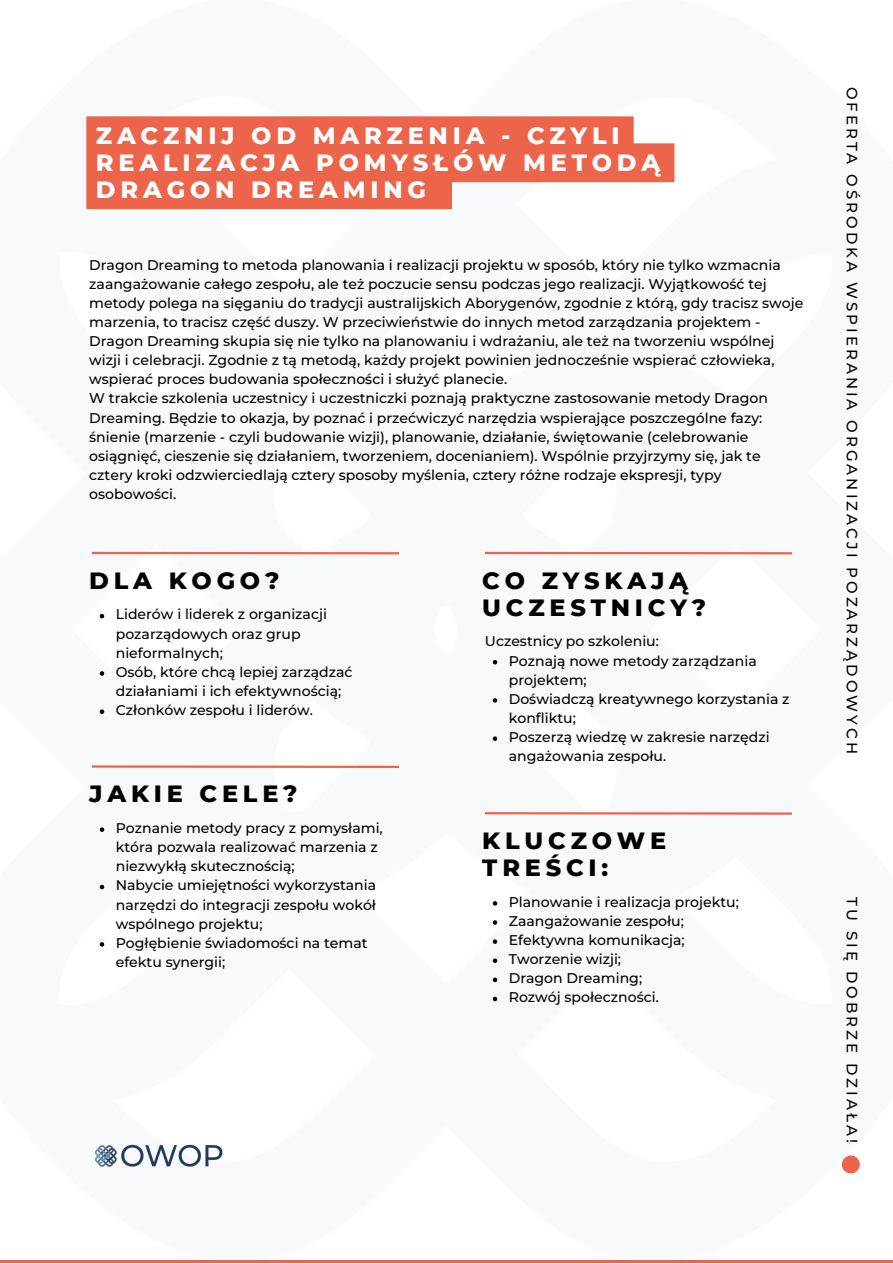
<style>
.page{position:relative;width:893px;height:1264px;background:#fff}
.page>*{position:absolute;margin:0;border:0;box-sizing:border-box;transform-origin:0 0}
.t1{font:800 24px/27px "Montserrat";letter-spacing:.2em;color:#fff}
.t2{font:800 24px/27px "Montserrat";letter-spacing:.2em;color:#000}
.t3{font:500 15px "Montserrat";letter-spacing:.2em;color:#000}
.t4{font:500 14.1px/19px "Montserrat";color:#000}
</style>
<div class="page">
<img style="left:96px;top:1144px;width:127px;height:23px">
<svg style="left:841px;top:1155px;width:18px;height:18px"></svg>
<hr style="left:0;top:1260px;width:892px;height:2px;background:#ec644a">
<hr style="left:92px;top:552px;width:307px;height:2px;background:#ec644a">
<svg style="left:100px;top:614px;width:4px;height:4px"></svg>
<svg style="left:100px;top:671px;width:4px;height:4px"></svg>
<svg style="left:100px;top:709px;width:4px;height:5px"></svg>
<hr style="left:485px;top:552px;width:306px;height:2px;background:#ec644a">
<svg style="left:492px;top:660px;width:5px;height:4px"></svg>
<svg style="left:492px;top:698px;width:5px;height:4px"></svg>
<svg style="left:492px;top:736px;width:5px;height:5px"></svg>
<hr style="left:485px;top:812px;width:306px;height:2px;background:#ec644a">
<svg style="left:492px;top:901px;width:5px;height:4px"></svg>
<svg style="left:492px;top:920px;width:5px;height:4px"></svg>
<svg style="left:492px;top:939px;width:5px;height:4px"></svg>
<svg style="left:492px;top:958px;width:5px;height:5px"></svg>
<svg style="left:492px;top:977px;width:5px;height:5px"></svg>
<svg style="left:492px;top:996px;width:5px;height:5px"></svg>
<svg style="left:86px;top:116px;width:588px;height:93px;background:#ee7861"></svg>
<hr style="left:92px;top:765px;width:307px;height:3px;background:#ec644a">
<svg style="left:100px;top:827px;width:4px;height:5px"></svg>
<svg style="left:100px;top:884px;width:4px;height:5px"></svg>
<svg style="left:100px;top:942px;width:4px;height:4px"></svg>
<p class="t1" style="left:96px;top:121px;width:566px">ZACZNIJ OD MARZENIA - CZYLI<br>REALIZACJA POMYSŁÓW METODĄ<br>DRAGON DREAMING</p>
<p class="t4" style="left:89px;top:255px;width:715px">Dragon Dreaming to metoda planowania i realizacji projektu w sposób, który nie tylko wzmacnia zaangażowanie całego zespołu, ale też poczucie sensu podczas jego realizacji. Wyjątkowość tej metody polega na sięganiu do tradycji australijskich Aborygenów, zgodnie z którą, gdy tracisz swoje marzenia, to tracisz część duszy. W przeciwieństwie do innych metod zarządzania projektem - Dragon Dreaming skupia się nie tylko na planowaniu i wdrażaniu, ale też na tworzeniu wspólnej wizji i celebracji. Zgodnie z tą metodą, każdy projekt powinien jednocześnie wspierać człowieka, wspierać proces budowania społeczności i służyć planecie.</p>
<p class="t4" style="left:89px;top:389px;width:680px">W trakcie szkolenia uczestnicy i uczestniczki poznają praktyczne zastosowanie metody Dragon Dreaming. Będzie to okazja, by poznać i przećwiczyć narzędzia wspierające poszczególne fazy: śnienie (marzenie - czyli budowanie wizji), planowanie, działanie, świętowanie (celebrowanie osiągnięć, cieszenie się działaniem, tworzeniem, docenianiem). Wspólnie przyjrzymy się, jak te cztery kroki odzwierciedlają cztery sposoby myślenia, cztery różne rodzaje ekspresji, typy osobowości.</p>
<p class="t2" style="left:89px;top:566px;width:191px">DLA KOGO?</p>
<p class="t4" style="left:116px;top:605px;width:213px">Liderów i liderek z organizacji pozarządowych oraz grup nieformalnych;</p>
<p class="t4" style="left:116px;top:662px;width:238px">Osób, które chcą lepiej zarządzać działaniami i ich efektywnością;</p>
<p class="t4" style="left:116px;top:700px;width:199px">Członków zespołu i liderów.</p>
<p class="t2" style="left:89px;top:780px;width:210px">JAKIE CELE?</p>
<p class="t4" style="left:116px;top:818px;width:268px">Poznanie metody pracy z pomysłami, która pozwala realizować marzenia z niezwykłą skutecznością;</p>
<p class="t4" style="left:116px;top:875px;width:262px;text-align:justify">Nabycie umiejętności wykorzystania narzędzi do integracji zespołu wokół wspólnego projektu;</p>
<p class="t4" style="left:116px;top:933px;width:253px">Pogłębienie świadomości na temat efektu synergii;</p>
<p class="t2" style="left:482px;top:566px;width:225px">CO ZYSKAJĄ<br>UCZESTNICY?</p>
<p class="t4" style="left:508px;top:651px;width:249px">Poznają nowe metody zarządzania projektem;</p>
<p class="t4" style="left:508px;top:689px;width:282px">Doświadczą kreatywnego korzystania z konfliktu;</p>
<p class="t4" style="left:508px;top:727px;width:262px">Poszerzą wiedzę w zakresie narzędzi angażowania zespołu.</p>
<p class="t4" style="left:485px;top:632px;width:175px">Uczestnicy po szkoleniu:</p>
<p class="t2" style="left:482px;top:827px;width:185px">KLUCZOWE<br>TREŚCI:</p>
<p class="t4" style="left:508px;top:892px;width:232px">Planowanie i realizacja projektu;</p>
<p class="t4" style="left:508px;top:911px;width:177px">Zaangażowanie zespołu;</p>
<p class="t4" style="left:508px;top:930px;width:177px">Efektywna komunikacja;</p>
<p class="t4" style="left:508px;top:949px;width:114px">Tworzenie wizji;</p>
<p class="t4" style="left:508px;top:968px;width:135px">Dragon Dreaming;</p>
<p class="t4" style="left:508px;top:987px;width:152px">Rozwój społeczności.</p>
<p class="t3" style="left:861px;top:87px;width:668px;rotate:90deg">OFERTA OŚRODKA WSPIERANIA ORGANIZACJI POZARZĄDOWYCH</p>
<p class="t3" style="left:861px;top:897px;width:247px;rotate:90deg">TU SIĘ DOBRZE DZIAŁA!</p>
</div>
